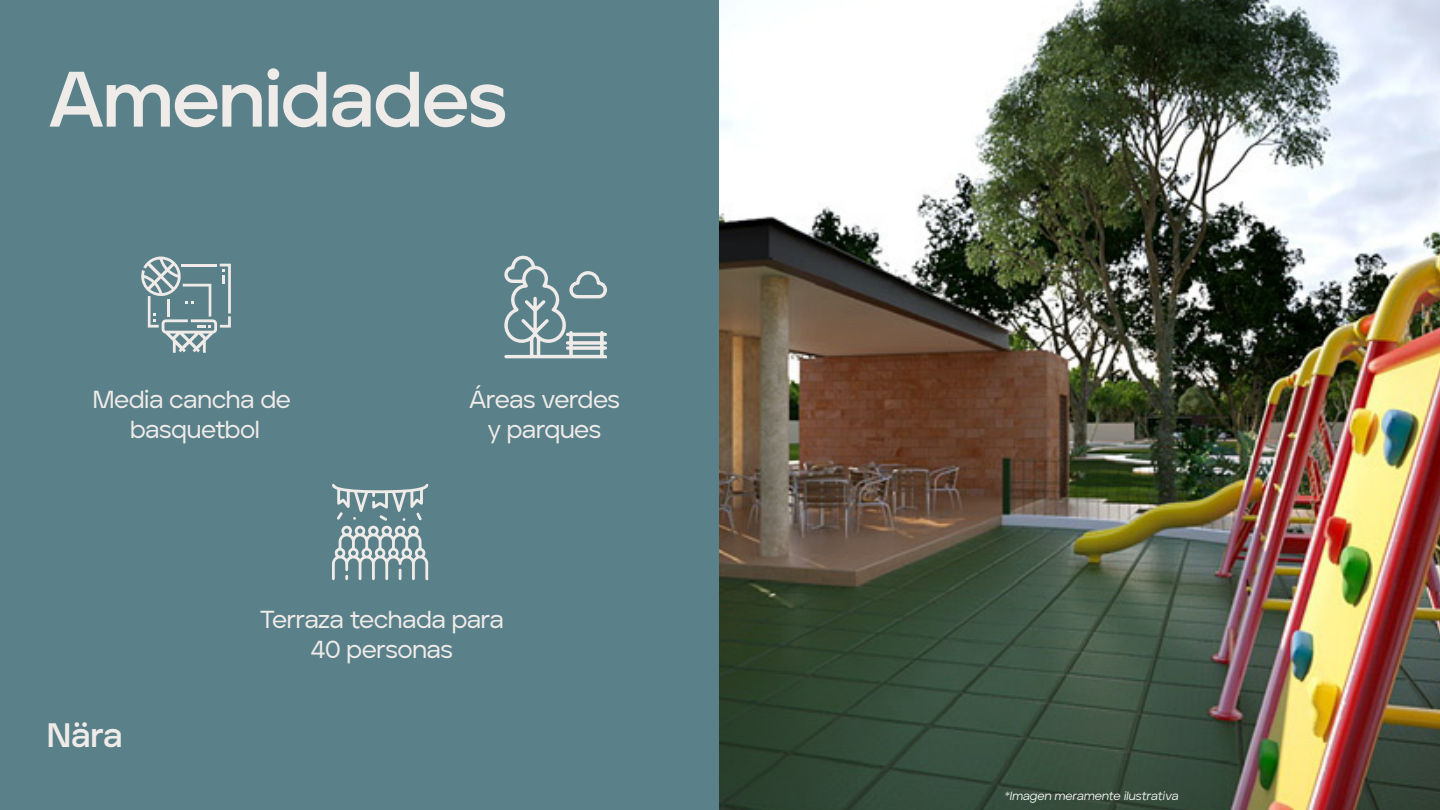
<style>
.page{position:relative;width:1440px;height:810px;background:#fff}
.page>*{position:absolute;margin:0;border:0;box-sizing:border-box;transform-origin:0 0}
.t1{font:700 78.38px "Aventa";letter-spacing:-.025em;color:#efebe8}
.t2{font:700 33.75px "Aventa";color:#efebe8}
.t3{font:500 24.45px/30px "Aventa";letter-spacing:-.02em;color:#efebe8;text-align:center}
.t4{font:11.85px "Aventa Itallic";letter-spacing:-.005em;color:#fff}
</style>
<div class="page">
<div style="left:0;top:0;width:720px;height:810px;background:#5a8089"></div>
<img style="left:719px;top:0;width:721px;height:810px">
<svg style="left:332px;top:484px;width:96px;height:96px"></svg>
<svg style="left:504px;top:255px;width:103px;height:103px"></svg>
<svg style="left:141px;top:257px;width:90px;height:96px"></svg>
<h1 class="t1" style="left:47px;top:51px;width:462px">Amenidades</h1>
<p class="t3" style="left:93px;top:384px;width:200px">Media cancha de basquetbol</p>
<p class="t3" style="left:469px;top:384px;width:153px">Áreas verdes y parques</p>
<h2 class="t2" style="left:47px;top:714px;width:77px">Nära</h2>
<p class="t3" style="left:260px;top:605px;width:246px">Terraza techada para<br>40 personas</p>
<p class="t4" style="left:1005px;top:788px;width:175px">*Imagen meramente ilustrativa</p>
</div>
